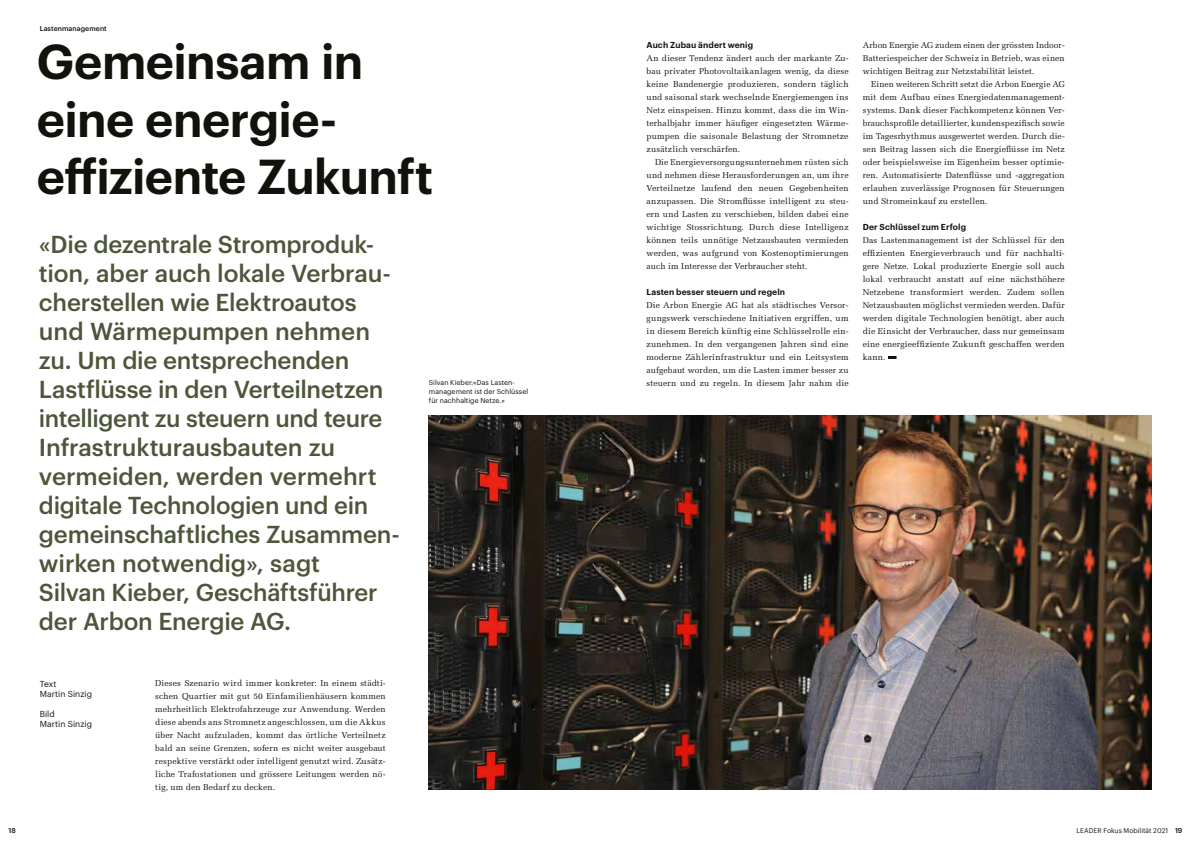
<style>
.page{position:relative;width:1191px;height:842px;background:#fff}
.page>*{position:absolute;margin:0;border:0;box-sizing:border-box;transform-origin:0 0}
.t1{font:600 48px/57.6px "Graphik";letter-spacing:-.015em;color:#12120d}
.t2{font:500 24px/29px "Graphik";letter-spacing:-.01em;color:#4d553a}
.t3{font:8.5px/13px "Melior";letter-spacing:.015em;color:#12120d;text-align:justify}
.t4{font:600 8.5px "Graphik";letter-spacing:.015em;color:#12120d}
.t5{font:8.5px/10px "Graphik";letter-spacing:.005em;color:#12120d}
.t6{font:7px/9px "Graphik";letter-spacing:.005em;color:#12120d}
.t7{font:500 7px "Graphik";letter-spacing:.01em;color:#12120d}
.t8{font:6.8px "Graphik";letter-spacing:.01em;color:#12120d}
.s1{font-weight:500;font-size:7px}
</style>
<div class="page">
<svg style="left:888px;top:356px;width:8px;height:3px"></svg>
<img style="left:429px;top:415px;width:722px;height:374px">
<p class="t7" style="left:40px;top:23px;width:69px">Lastenmanagement</p>
<h1 class="t1" style="left:37px;top:29px;width:398px">Gemeinsam in eine energie&shy;effiziente Zukunft</h1>
<p class="t2" style="left:39px;top:228px;width:362px">«Die dezentrale Stromproduk&shy;tion, aber auch lokale Verbrau&shy;cherstellen wie Elektroautos und Wärmepumpen nehmen zu. Um die entsprechenden<br>Lastflüsse in den Verteilnetzen intelligent zu steuern und teure<br>Infrastrukturausbauten zu vermeiden, werden vermehrt digitale Technologien und ein gemeinschaftliches Zusammen&shy;wirken notwendig», sagt<br>Silvan Kieber, Geschäftsführer der Arbon Energie AG.</p>
<p class="t6" style="left:429px;top:377px;width:101px">Silvan Kieber:«Das Lasten&shy;management ist der Schlüssel für nachhaltige Netze.»</p>
<p class="t5" style="left:40px;top:678px;width:54px">Text<br>Martin Sinzig</p>
<p class="t5" style="left:40px;top:708px;width:54px">Bild<br>Martin Sinzig</p>
<p class="t3" style="left:155px;top:676px;width:232px">Dieses Szenario wird immer konkreter: In einem städti&shy;schen Quartier mit gut 50 Einfamilienhäusern kommen mehrheitlich Elektrofahrzeuge zur Anwendung. Werden diese abends ans Stromnetz angeschlossen, um die Akkus über Nacht aufzuladen, kommt das örtliche Verteilnetz bald an seine Grenzen, sofern es nicht weiter ausgebaut respektive verstärkt oder intelligent genutzt wird. Zusätz&shy;liche Trafostationen und grössere Leitungen werden nö&shy;tig, um den Bedarf zu decken.</p>
<p class="t4" style="left:646px;top:39px;width:108px">Auch Zubau ändert wenig</p>
<p class="t3" style="left:646px;top:52px;width:203px">An dieser Tendenz ändert auch der markante Zu&shy;bau privater Photovoltaikanlagen wenig, da diese keine Bandenergie produzieren, sondern täglich und saisonal stark wechselnde Energiemengen ins Netz einspeisen. Hinzu kommt, dass die im Win&shy;terhalbjahr immer häufiger eingesetzten Wärme&shy;pumpen die saisonale Belastung der Stromnetze zusätzlich verschärfen.</p>
<p class="t3" style="left:646px;top:156px;width:203px;text-indent:9px">Die Energieversorgungsunternehmen rüsten sich und nehmen diese Herausforderungen an, um ihre Verteilnetze laufend den neuen Gegebenheiten anzupassen. Die Stromflüsse intelligent zu steu&shy;ern und Lasten zu verschieben, bilden dabei eine wichtige Stossrichtung. Durch diese Intelligenz können teils unnötige Netzausbauten vermieden werden, was aufgrund von Kostenoptimierungen auch im Interesse der Verbraucher steht.</p>
<p class="t4" style="left:646px;top:286px;width:140px">Lasten besser steuern und regeln</p>
<p class="t3" style="left:646px;top:299px;width:203px">Die Arbon Energie AG hat als städtisches Versor&shy;gungswerk verschiedene Initiativen ergriffen, um in diesem Bereich künftig eine Schlüsselrolle ein&shy;zunehmen. In den vergangenen Jahren sind eine moderne Zählerinfrastruktur und ein Leitsystem aufgebaut worden, um die Lasten immer besser zu steuern und zu regeln. In diesem Jahr nahm die</p>
<p class="t3" style="left:862px;top:39px;width:203px">Arbon Energie AG zudem einen der grössten Indoor-Batteriespeicher der Schweiz in Betrieb, was einen wichtigen Beitrag zur Netzstabilität leistet.</p>
<p class="t3" style="left:862px;top:78px;width:203px;text-indent:9px">Einen weiteren Schritt setzt die Arbon Energie AG mit dem Aufbau eines Energiedatenmanagement&shy;systems. Dank dieser Fachkompetenz können Ver&shy;brauchsprofile detaillierter, kundenspezifisch sowie im Tagesrhythmus ausgewertet werden. Durch die&shy;sen Beitrag lassen sich die Energieflüsse im Netz oder beispielsweise im Eigenheim besser optimie&shy;ren. Automatisierte Datenflüsse und -aggregation erlauben zuverlässige Prognosen für Steuerungen und Stromeinkauf zu erstellen.</p>
<p class="t4" style="left:862px;top:221px;width:105px">Der Schlüssel zum Erfolg</p>
<p class="t3" style="left:862px;top:234px;width:203px">Das Lastenmanagement ist der Schlüssel für den effizienten Energieverbrauch und für nachhalti&shy;gere Netze. Lokal produzierte Energie soll auch lokal verbraucht anstatt auf eine nächsthöhere Netzebene transformiert werden. Zudem sollen Netzausbauten möglichst vermieden werden. Dafür werden digitale Technologien benötigt, aber auch die Einsicht der Verbraucher, dass nur gemeinsam eine energieeffiziente Zukunft geschaffen werden kann.</p>
<p class="t7" style="left:9px;top:826px;width:9px">18</p>
<p class="t8" style="left:1076px;top:826px;width:107px">LEADER Fokus Mobilität 2021 <span class="s1">19</span></p>
</div>
